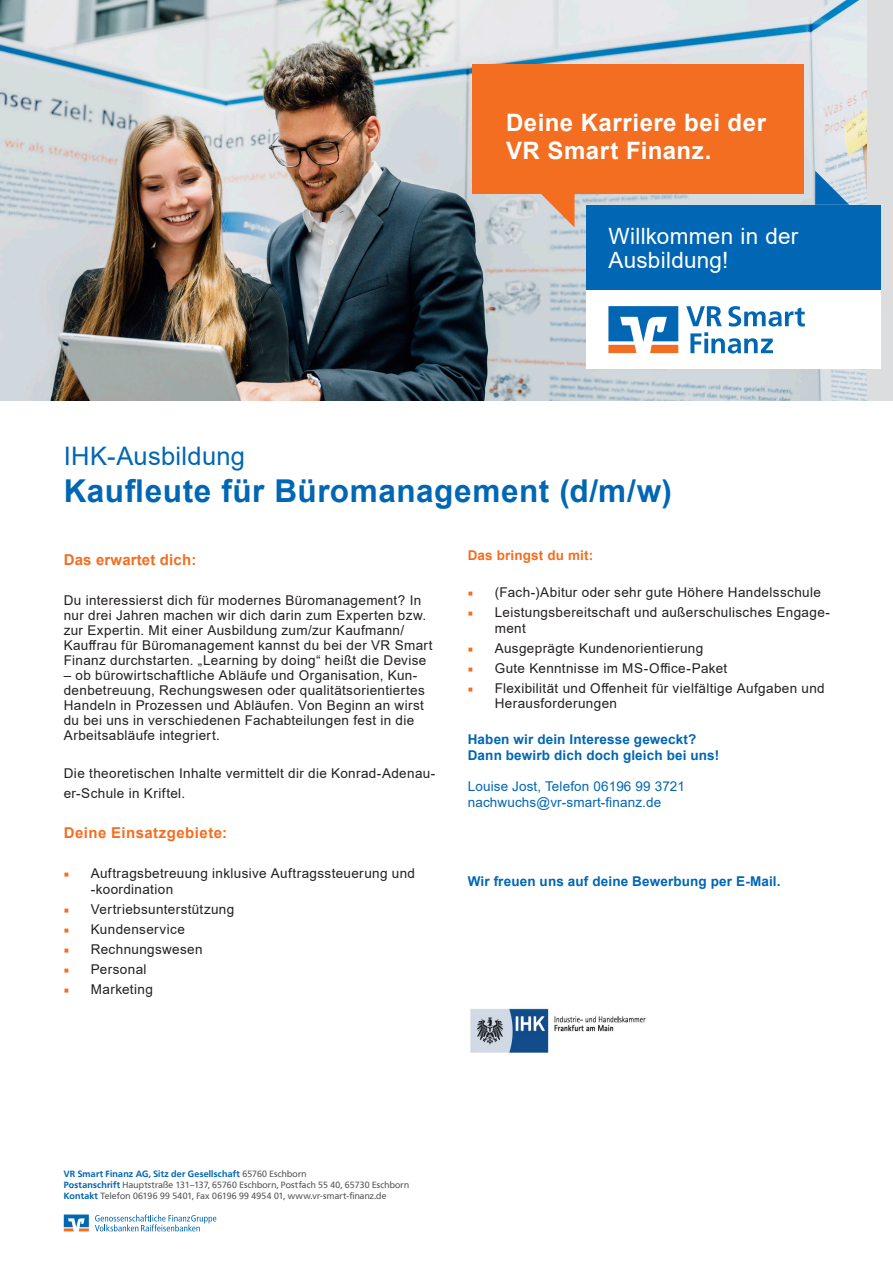
<style>
.page{position:relative;width:893px;height:1263px;background:#fff}
.page>*{position:absolute;margin:0;border:0;box-sizing:border-box;transform-origin:0 0}
.Überschrift___Zeile{font:700 31.5px "Arial";letter-spacing:.015em;color:#0166b3}
.Überschrift___Zeile-2{font:25.5px "Arial";letter-spacing:.01em;color:#0166b3}
.t1{font:700 24px/28.5px "Arial";letter-spacing:.02em;color:#fff}
.t2{font:22.5px/24px "Arial";letter-spacing:.01em;color:#fff}
.Text{font:700 15px "Arial";letter-spacing:.025em;color:#f36e21}
.Bullet{font:13.5px/15px "Arial";letter-spacing:.025em;color:#231f20}
.t3{font:700 13.5px "Arial";letter-spacing:.01em;color:#0166b3}
.t4{font:13.5px "Arial";letter-spacing:.01em;color:#0166b3}
.Text-2{font:700 13.5px "Arial";letter-spacing:.01em;color:#f36e21}
.Impressum{font:9px "Frutiger VR";letter-spacing:.025em;color:#57585a}
.Impressum-2{font:700 9px "Frutiger VR";letter-spacing:.025em;color:#0166b3}
.s1{font-family:"Minion Pro";color:#f36e21}
.s2{font-weight:400;color:#57585a}
.s3{font-weight:700;color:#0166b3}
</style>
<div class="page">
<svg style="left:95px;top:1214px;width:121px;height:17px"></svg>
<svg style="left:64px;top:1214px;width:25px;height:17px"></svg>
<img style="left:470px;top:1008px;width:176px;height:46px">
<div style="left:0;top:0;width:893px;height:401px;background:#dcdddf"></div>
<img style="left:0;top:0;width:866px;height:401px">
<div style="left:472px;top:64px;width:332px;height:129px;background:#f36e21"></div>
<svg style="left:540px;top:193px;width:34px;height:34px"></svg>
<svg style="left:815px;top:171px;width:34px;height:34px"></svg>
<div style="left:586px;top:205px;width:294px;height:85px;background:#0166b3"></div>
<div style="left:586px;top:290px;width:294px;height:79px;background:#fff"></div>
<svg style="left:608px;top:306px;width:197px;height:48px"></svg>
<p class="t1" style="left:506px;top:109px;width:262px">Deine Karriere bei der<br>VR Smart Finanz.</p>
<p class="t2" style="left:608px;top:223px;width:191px">Willkommen in der<br>Ausbildung!</p>
<p class="Überschrift___Zeile-2" style="left:64px;top:438px;width:183px">IHK-Ausbildung</p>
<p class="Überschrift___Zeile" style="left:64px;top:469px;width:609px">Kaufleute für Büromanagement (d/m/w)</p>
<p class="Text" style="left:64px;top:550px;width:134px">Das erwartet dich:</p>
<p class="Bullet" style="left:64px;top:592px;width:370px">Du interessierst dich für modernes Büromanagement? In nur drei Jahren machen wir dich darin zum Experten bzw. zur Expertin. Mit einer Ausbildung zum/zur Kaufmann/ Kauffrau für Büromanagement kannst du bei der VR Smart Finanz durchstarten. „Learning by doing“ heißt die Devise</p>
<p class="Bullet" style="left:64px;top:667px;width:363px">– ob bürowirtschaftliche Abläufe und Organisation, Kun&shy;denbetreuung, Rechungswesen oder qualitätsorientiertes Handeln in Prozessen und Abläufen. Von Beginn an wirst du bei uns in verschiedenen Fachabteilungen fest in die Arbeitsabläufe integriert.</p>
<p class="Bullet" style="left:64px;top:766px;width:373px">Die theoretischen Inhalte vermittelt dir die Konrad-Adenau-</p>
<p class="Bullet" style="left:64px;top:786px;width:123px">er-Schule in Kriftel.</p>
<p class="Text" style="left:64px;top:822px;width:165px">Deine Einsatzgebiete:</p>
<p class="Bullet" style="left:91px;top:865px;width:326px;line-height:15.8px;text-indent:-27px"><span class="s1">■</span> Auftragsbetreuung inklusive Auftragssteuerung und -koordination</p>
<p class="Bullet" style="left:64px;top:902px;width:172px"><span class="s1">■</span> Vertriebsunterstützung</p>
<p class="Bullet" style="left:64px;top:922px;width:123px"><span class="s1">■</span> Kundenservice</p>
<p class="Bullet" style="left:64px;top:942px;width:140px"><span class="s1">■</span> Rechnungswesen</p>
<p class="Bullet" style="left:64px;top:962px;width:84px"><span class="s1">■</span> Personal</p>
<p class="Bullet" style="left:64px;top:982px;width:91px"><span class="s1">■</span> Marketing</p>
<p class="Text-2" style="left:468px;top:546px;width:127px">Das bringst du mit:</p>
<p class="Bullet" style="left:468px;top:585px;width:355px"><span class="s1">■</span> (Fach-)Abitur oder sehr gute Höhere Handelsschule</p>
<p class="Bullet" style="left:495px;top:604px;width:337px;line-height:15.8px;text-indent:-27px"><span class="s1">■</span> Leistungsbereitschaft und außerschulisches Engage&shy;ment</p>
<p class="Bullet" style="left:468px;top:640px;width:237px"><span class="s1">■</span> Ausgeprägte Kundenorientierung</p>
<p class="Bullet" style="left:468px;top:660px;width:261px"><span class="s1">■</span> Gute Kenntnisse im MS-Office-Paket</p>
<p class="Bullet" style="left:495px;top:680px;width:331px;line-height:15.8px;text-indent:-27px"><span class="s1">■</span> Flexibilität und Offenheit für vielfältige Aufgaben und<br>Herausforderungen</p>
<p class="t3" style="left:468px;top:730px;width:230px">Haben wir dein Interesse geweckt?</p>
<p class="t3" style="left:468px;top:746px;width:253px">Dann bewirb dich doch gleich bei uns!</p>
<p class="t4" style="left:468px;top:777px;width:219px">Louise Jost, Telefon 06196 99 3721</p>
<p class="t4" style="left:468px;top:793px;width:195px">nachwuchs@vr-smart-finanz.de</p>
<p class="t3" style="left:468px;top:872px;width:314px">Wir freuen uns auf deine Bewerbung per E-Mail.</p>
<p class="Impressum-2" style="left:64px;top:1168px;width:244px">VR Smart Finanz AG, Sitz der Gesellschaft <span class="s2">65760 Eschborn</span></p>
<p class="Impressum" style="left:64px;top:1179px;width:347px"><span class="s3">Postanschrift</span> Hauptstraße 131–137, 65760 Eschborn, Postfach 55 40, 65730 Eschborn</p>
<p class="Impressum" style="left:64px;top:1190px;width:324px"><span class="s3">Kontakt</span> Telefon 06196 99 5401, Fax 06196 99 4954 01, www.vr-smart-finanz.de</p>
</div>
